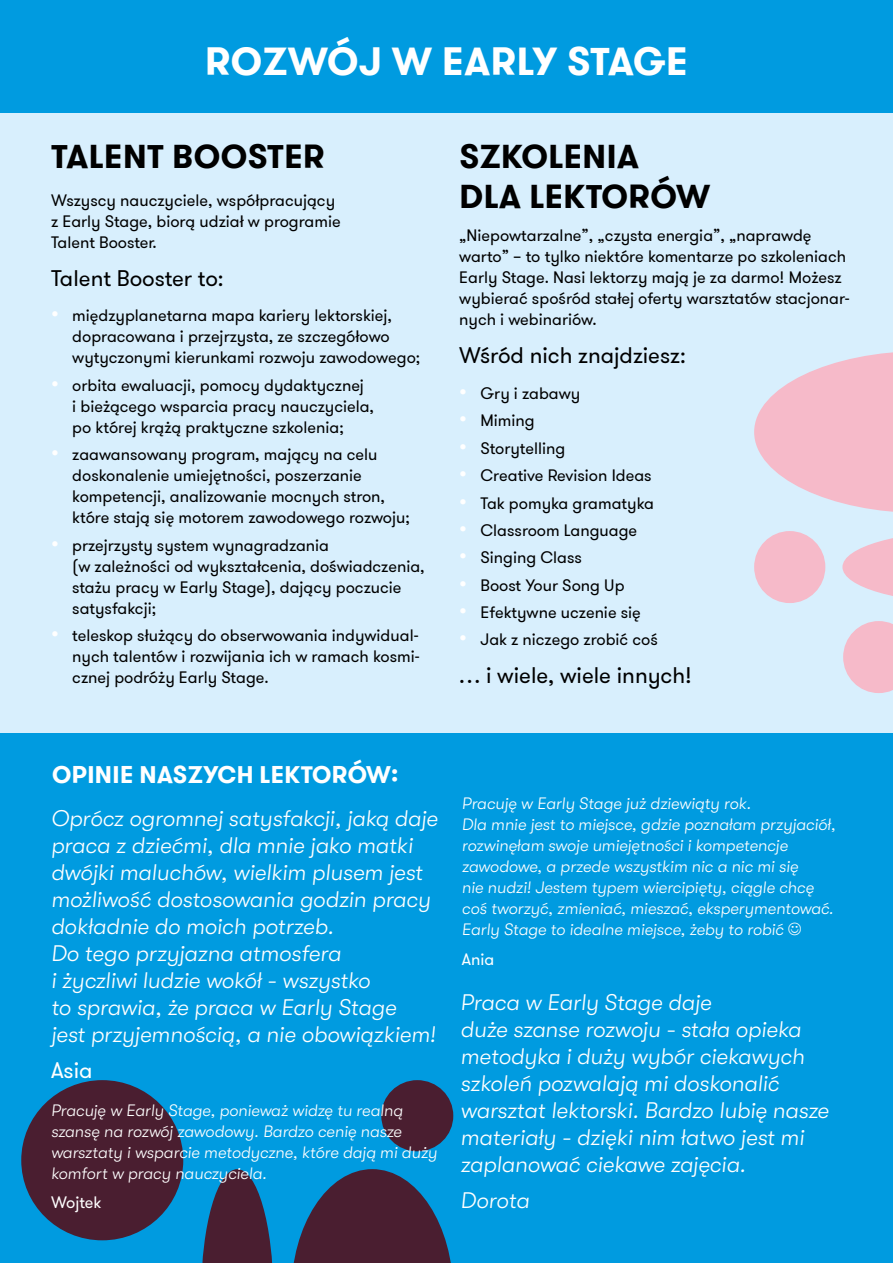
<style>
.page{position:relative;width:893px;height:1263px;background:#d8effd}
.page>*{position:absolute;margin:0;border:0;box-sizing:border-box;transform-origin:0 0}
.t1{font:700 39px "GT Walsheim Pro";letter-spacing:.015em;color:#fff}
.t2{font:700 33px/39.6px "GT Walsheim Pro";letter-spacing:.015em;color:#000}
.t3{font:700 24px "GT Walsheim Pro";letter-spacing:.015em;color:#fff}
.t4{font:italic 300 22.5px/27px "GT Walsheim Pro";color:#fff}
.t5{font:22.5px "GT Walsheim Pro";color:#000}
.t6{font:22.5px "GT Walsheim Pro";color:#fff}
.t7{font:16.5px/21px "GT Walsheim Pro";color:#000}
.t8{font:italic 300 16.5px/21px "GT Walsheim Pro";color:#fff}
.t9{font:16.5px "GT Walsheim Pro";color:#fff}
.s1{font-size:22.5px;color:#fff}
</style>
<div class="page">
<div style="left:0;top:733px;width:893px;height:530px;background:#009be0"></div>
<svg style="left:21px;top:1080px;width:432px;height:183px;fill:#4a1e30"></svg>
<div style="left:0;top:0;width:893px;height:113px;background:#009be0"></div>
<svg style="left:754px;top:352px;width:139px;height:341px;fill:#f6bac9"></svg>
<h1 class="t1" style="left:205px;top:36px;width:484px">ROZWÓJ W EARLY STAGE</h1>
<h2 class="t2" style="left:51px;top:137px;width:275px">TALENT BOOSTER</h2>
<h2 class="t2" style="left:459px;top:137px;width:252px">SZKOLENIA<br>DLA LEKTORÓW</h2>
<p class="t7" style="left:51px;top:190px;width:291px">Wszyscy nauczyciele, współpracujący z Early Stage, biorą udział w programie<br>Talent Booster.</p>
<h3 class="t5" style="left:51px;top:264px;width:174px">Talent Booster to:</h3>
<p class="t7" style="left:72px;top:306px;width:349px;text-indent:-21px"><span class="s1">•</span> międzyplanetarna mapa kariery lektorskiej, dopracowana i przejrzysta, ze szczegółowo wytyczonymi kierunkami rozwoju zawodowego;</p>
<p class="t7" style="left:72px;top:375px;width:303px;text-indent:-21px"><span class="s1">•</span> orbita ewaluacji, pomocy dydaktycznej<br>i bieżącego wsparcia pracy nauczyciela, po której krążą praktyczne szkolenia;</p>
<p class="t7" style="left:72px;top:444px;width:339px;text-indent:-21px"><span class="s1">•</span> zaawansowany program, mający na celu doskonalenie umiejętności, poszerzanie kompetencji, analizowanie mocnych stron, które stają się motorem zawodowego rozwoju;</p>
<p class="t7" style="left:72px;top:535px;width:354px;text-indent:-21px"><span class="s1">•</span> przejrzysty system wynagradzania<br>(w zależności od wykształcenia, doświadczenia, stażu pracy w Early Stage), dający poczucie satysfakcji;</p>
<p class="t7" style="left:72px;top:625px;width:349px;text-align:justify;text-indent:-21px"><span class="s1">•</span> teleskop służący do obserwowania indywidual&shy;nych talentów i rozwijania ich w ramach kosmi&shy;cznej podróży Early Stage.</p>
<p class="t7" style="left:459px;top:225px;width:392px">„Niepowtarzalne”, „czysta energia”, „naprawdę warto” – to tylko niektóre komentarze po szkoleniach Early Stage. Nasi lektorzy mają je za darmo! Możesz wybierać spośród stałej oferty warsztatów stacjonar&shy;nych i webinariów.</p>
<h3 class="t5" style="left:459px;top:341px;width:228px">Wśród nich znajdziesz:</h3>
<p class="t7" style="left:459px;top:383px;width:123px"><span class="s1">•</span> Gry i zabawy</p>
<p class="t7" style="left:459px;top:410px;width:77px"><span class="s1">•</span> Miming</p>
<p class="t7" style="left:459px;top:438px;width:107px"><span class="s1">•</span> Storytelling</p>
<p class="t7" style="left:459px;top:465px;width:194px"><span class="s1">•</span> Creative Revision Ideas</p>
<p class="t7" style="left:459px;top:493px;width:196px"><span class="s1">•</span> Tak pomyka gramatyka</p>
<p class="t7" style="left:459px;top:520px;width:180px"><span class="s1">•</span> Classroom Language</p>
<p class="t7" style="left:459px;top:547px;width:124px"><span class="s1">•</span> Singing Class</p>
<p class="t7" style="left:459px;top:575px;width:167px"><span class="s1">•</span> Boost Your Song Up</p>
<p class="t7" style="left:459px;top:602px;width:183px"><span class="s1">•</span> Efektywne uczenie się</p>
<p class="t7" style="left:459px;top:630px;width:200px"><span class="s1">•</span> Jak z niczego zrobić coś</p>
<h3 class="t5" style="left:459px;top:661px;width:234px">… i wiele, wiele innych!</h3>
<h3 class="t3" style="left:52px;top:759px;width:348px">OPINIE NASZYCH LEKTORÓW:</h3>
<p class="t4" style="left:51px;top:805px;width:388px">Oprócz ogromnej satysfakcji, jaką daje praca z dziećmi, dla mnie jako matki dwójki maluchów, wielkim plusem jest możliwość dostosowania godzin pracy dokładnie do moich potrzeb.<br>Do tego przyjazna atmosfera<br>i życzliwi ludzie wokół - wszystko<br>to sprawia, że praca w Early Stage<br>jest przyjemnością, a nie obowiązkiem!</p>
<h3 class="t6" style="left:51px;top:1056px;width:43px">Asia</h3>
<p class="t8" style="left:51px;top:1100px;width:388px">Pracuję w Early Stage, ponieważ widzę tu realną szansę na rozwój zawodowy. Bardzo cenię nasze warsztaty i wsparcie metodyczne, które dają mi duży komfort w pracy nauczyciela.</p>
<p class="t9" style="left:51px;top:1192px;width:52px">Wojtek</p>
<p class="t8" style="left:462px;top:793px;width:375px">Pracuję w Early Stage już dziewiąty rok.<br>Dla mnie jest to miejsce, gdzie poznałam przyjaciół, rozwinęłam swoje umiejętności i kompetencje zawodowe, a przede wszystkim nic a nic mi się<br>nie nudzi! Jestem typem wiercipięty, ciągle chcę coś tworzyć, zmieniać, mieszać, eksperymentować.<br>Early Stage to idealne miejsce, żeby to robić</p>
<p class="t9" style="left:462px;top:948px;width:34px">Ania</p>
<h3 class="t4" style="left:461px;top:989px;width:370px">Praca w Early Stage daje<br>duże szanse rozwoju - stała opieka metodyka i duży wybór ciekawych szkoleń pozwalają mi doskonalić warsztat lektorski. Bardzo lubię nasze materiały - dzięki nim łatwo jest mi zaplanować ciekawe zajęcia.</h3>
<h3 class="t4" style="left:461px;top:1187px;width:70px">Dorota</h3>
</div>
